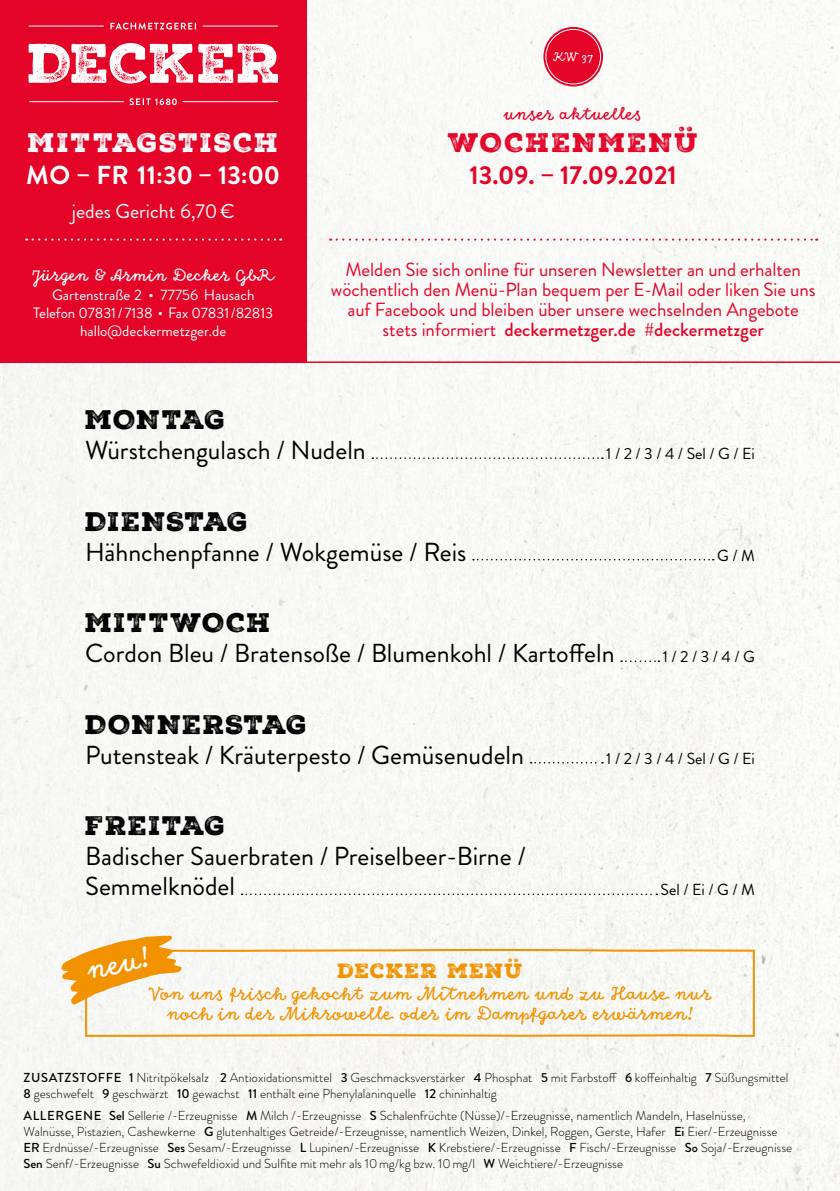
<style>
.page{position:relative;width:840px;height:1191px;background:#fff}
.page>*{position:absolute;margin:0;border:0;box-sizing:border-box;transform-origin:0 0}
.t1{font:33.2px "Goodlife Script";color:#fff}
.t2{font:26px/30px "Brandon Grotesque";color:#000}
.t3{font:26px "Nexa Rust Slab Black 02";letter-spacing:.04em;color:#000}
.t4{font:700 26px "Brandon Grotesque";color:#e40428}
.t5{font:700 26px "Brandon Grotesque";letter-spacing:.01em;color:#fff}
.t6{font:26px "Nexa Rust Slab Black 02";letter-spacing:.07em;color:#fff}
.t7{font:26px "Nexa Rust Slab Black 02";letter-spacing:.07em;color:#e40428}
.t8{font:21px/20px "Goodlife Script";color:#f39200;text-align:center}
.t9{font:20px "Brandon Grotesque";color:#fff}
.t10{font:20px "Goodlife Script";color:#e40428}
.t11{font:20px "Nexa Rust Slab Black 02";letter-spacing:.05em;color:#f39200}
.t12{font:19px/20px "Brandon Grotesque";letter-spacing:-.005em;color:#e40428;text-align:center}
.t13{font:19px "Goodlife Script";color:#fff}
.t14{font:16px "Brandon Grotesque";color:#000}
.t15{font:15px/18px "Brandon Grotesque";color:#fff;text-align:center}
.t16{font:14px "Goodlife Script";color:#fff}
.t17{font:300 13px/16px "Brandon Grotesque";color:#000}
.s1{font-weight:500}
</style>
<div class="page">
<div style="left:0;top:0;width:839px;height:1191px;background:#f8f8f6"></div>
<hr style="left:0;top:361px;width:839px;height:2px;background:#e40428">
<div style="left:0;top:0;width:306px;height:363px;background:#e40428"></div>
<svg style="left:28px;top:43px;width:250px;height:41px"></svg>
<svg style="left:110px;top:23px;width:86px;height:7px"></svg>
<hr style="left:203px;top:26px;width:74px;height:1px;background:#fff">
<hr style="left:29px;top:26px;width:74px;height:1px;background:#fff">
<hr style="left:183px;top:101px;width:94px;height:1px;background:#fff">
<hr style="left:30px;top:101px;width:94px;height:1px;background:#fff">
<svg style="left:129px;top:98px;width:48px;height:7px"></svg>
<svg style="left:33px;top:238px;width:248px;height:3px"></svg>
<svg style="left:330px;top:238px;width:486px;height:3px"></svg>
<div style="left:543px;top:27px;width:59px;height:59px;background:#e40428;border-radius:50%"></div>
<div style="left:545px;top:29px;width:55px;height:55px;border:1px solid #fff;border-radius:50%"></div>
<svg style="left:372px;top:457px;width:230px;height:2px"></svg>
<svg style="left:473px;top:559px;width:240px;height:1px"></svg>
<svg style="left:620px;top:660px;width:39px;height:2px"></svg>
<svg style="left:530px;top:762px;width:72px;height:1px"></svg>
<svg style="left:241px;top:893px;width:416px;height:2px"></svg>
<svg style="left:84px;top:948px;width:671px;height:89px"></svg>
<svg style="left:61px;top:935px;width:121px;height:69px"></svg>
<h2 class="t6" style="left:28px;top:125px;width:252px">MITTAGSTISCH</h2>
<h2 class="t5" style="left:26px;top:157px;width:255px">MO – FR 11:30 – 13:00</h2>
<h3 class="t9" style="left:72px;top:198px;width:164px">jedes Gericht 6,70€</h3>
<h3 class="t13" style="left:32px;top:265px;width:243px">Jürgen &amp; Armin Decker GbR</h3>
<p class="t15" style="left:33px;top:286px;width:241px">Gartenstraße 2 • 77756 Hausach<br>Telefon 07831/7138 • Fax 07831/82813 hallo@deckermetzger.de</p>
<p class="t16" style="left:552px;top:49px;width:42px">KW 37</p>
<h3 class="t10" style="left:504px;top:103px;width:139px">unser aktuelles</h3>
<h2 class="t7" style="left:447px;top:125px;width:252px">WOCHENMENÜ</h2>
<h2 class="t4" style="left:469px;top:157px;width:208px">13.09. – 17.09.2021</h2>
<p class="t12" style="left:331px;top:259px;width:486px">Melden Sie sich online für unseren Newsletter an und erhalten wöchentlich den Menü-Plan bequem per E-Mail oder liken Sie uns auf Facebook und bleiben über unsere wechselnden Angebote stets informiert <span class="s1">deckermetzger.de #deckermetzger</span></p>
<h2 class="t3" style="left:85px;top:402px;width:141px">MONTAG</h2>
<h2 class="t2" style="left:85px;top:435px;width:282px">Würstchengulasch / Nudeln</h2>
<p class="t14" style="left:606px;top:442px;width:150px">1 / 2 / 3 / 4 / Sel / G / Ei</p>
<h2 class="t3" style="left:85px;top:504px;width:164px">DIENSTAG</h2>
<h2 class="t2" style="left:85px;top:537px;width:382px">Hähnchenpfanne / Wokgemüse / Reis</h2>
<p class="t14" style="left:716px;top:544px;width:39px">G / M</p>
<h2 class="t3" style="left:85px;top:605px;width:187px">MITTWOCH</h2>
<h2 class="t2" style="left:85px;top:638px;width:530px">Cordon Bleu / Bratensoße / Blumenkohl / Kartoffeln</h2>
<p class="t14" style="left:662px;top:645px;width:94px">1 / 2 / 3 / 4 / G</p>
<h2 class="t3" style="left:85px;top:707px;width:223px">DONNERSTAG</h2>
<h2 class="t2" style="left:85px;top:740px;width:440px">Putensteak / Kräuterpesto / Gemüsenudeln</h2>
<p class="t14" style="left:606px;top:747px;width:150px">1 / 2 / 3 / 4 / Sel / G / Ei</p>
<h2 class="t3" style="left:85px;top:808px;width:141px">FREITAG</h2>
<h2 class="t2" style="left:85px;top:841px;width:442px">Badischer Sauerbraten / Preiselbeer-Birne /<br>Semmelknödel</h2>
<p class="t14" style="left:660px;top:878px;width:96px">Sel / Ei / G / M</p>
<h1 class="t1" style="left:84px;top:952px;width:63px;rotate:-12deg">neu!</h1>
<h3 class="t11" style="left:337px;top:957px;width:187px">DECKER MENÜ</h3>
<h3 class="t8" style="left:148px;top:984px;width:564px">Von uns frisch gekocht zum Mitnehmen und zu Hause nur noch in der Mikrowelle oder im Dampfgarer erwärmen!</h3>
<p class="t17" style="left:23px;top:1069px;width:766px"><span class="s1">ZUSATZSTOFFE 1</span> Nitritpökelsalz <span class="s1">2</span> Antioxidationsmittel <span class="s1">3</span> Geschmacksverstärker <span class="s1">4</span> Phosphat <span class="s1">5</span> mit Farbstoff <span class="s1">6</span> koffeinhaltig <span class="s1">7</span> Süßungsmittel<br><span class="s1">8</span> geschwefelt <span class="s1">9</span> geschwärzt <span class="s1">10</span> gewachst <span class="s1">11</span> enthält eine Phenylalaninquelle <span class="s1">12</span> chininhaltig</p>
<p class="t17" style="left:23px;top:1107px;width:770px"><span class="s1">ALLERGENE Sel</span> Sellerie /-Erzeugnisse <span class="s1">M</span> Milch /-Erzeugnisse <span class="s1">S</span> Schalenfrüchte (Nüsse)/-Erzeugnisse, namentlich Mandeln, Haselnüsse, Walnüsse, Pistazien, Cashewkerne <span class="s1">G</span> glutenhaltiges Getreide/-Erzeugnisse, namentlich Weizen, Dinkel, Roggen, Gerste, Hafer <span class="s1">Ei</span> Eier/-Erzeugnisse <span class="s1">ER</span> Erdnüsse/-Erzeugnisse <span class="s1">Ses</span> Sesam/-Erzeugnisse <span class="s1">L</span> Lupinen/-Erzeugnisse <span class="s1">K</span> Krebstiere/-Erzeugnisse <span class="s1">F</span> Fisch/-Erzeugnisse <span class="s1">So</span> Soja/-Erzeugnisse <span class="s1">Sen</span> Senf/-Erzeugnisse <span class="s1">Su</span> Schwefeldioxid und Sulfite mit mehr als 10mg/kg bzw. 10mg/l <span class="s1">W</span> Weichtiere/-Erzeugnisse</p>
</div>
